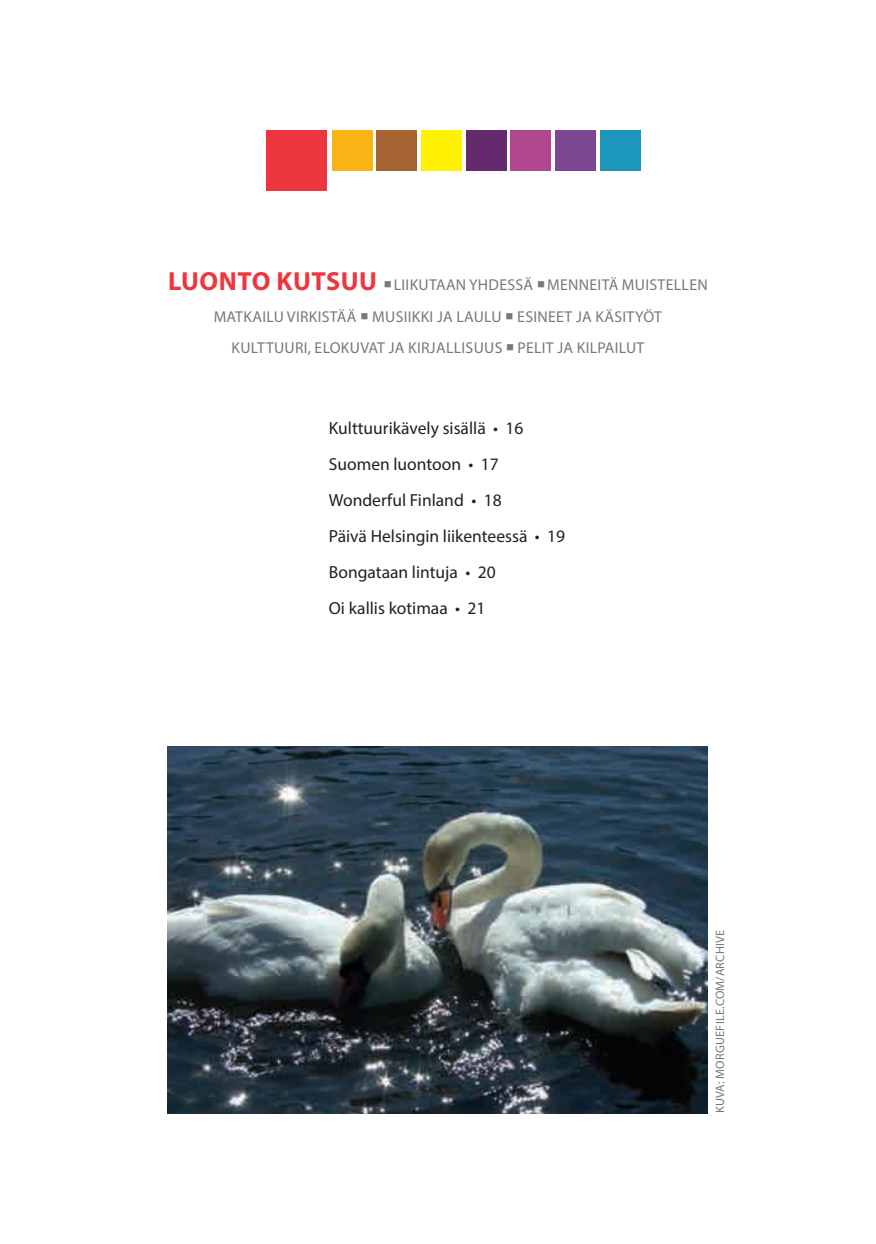
<style>
.page{position:relative;width:876px;height:1244px;background:#fff}
.page>*{position:absolute;margin:0;border:0;box-sizing:border-box;transform-origin:0 0}
.t1{font:700 26.25px "Myriad Pro";letter-spacing:.02em;color:#ee363f}
.t2{font:17.5px/35.9px "Myriad Pro";color:#231f20}
.t3{font:15.75px "Myriad Pro";letter-spacing:.02em;color:#76787b}
.t4{font:12.25px "Myriad Pro";letter-spacing:.02em;color:#76787b}
.s1{color:#76787b}
.s2{font-weight:400;font-size:15.75px;color:#76787b}
</style>
<div class="page">
<img style="left:168px;top:746px;width:540px;height:367px">
<div style="left:466px;top:130px;width:40px;height:41px;background:#65296e"></div>
<div style="left:332px;top:130px;width:40px;height:41px;background:#fbb416"></div>
<div style="left:510px;top:130px;width:41px;height:41px;background:#b1478e"></div>
<div style="left:377px;top:130px;width:40px;height:41px;background:#a76433"></div>
<div style="left:555px;top:130px;width:40px;height:41px;background:#7c4790"></div>
<div style="left:421px;top:130px;width:41px;height:41px;background:#fff101"></div>
<div style="left:267px;top:130px;width:60px;height:60px;background:#ee363f"></div>
<div style="left:600px;top:130px;width:40px;height:41px;background:#1c96ba"></div>
<h1 class="t1" style="left:168px;top:264px;width:272px">LUONTO KUTSUU <span class="s1">○</span><span class="s2">LIIKUTAAN</span></h1>
<p class="t3" style="left:469px;top:275px;width:100px">YHDESSÄ ○MENNEIT</p>
<p class="t3" style="left:609px;top:275px;width:46px">ÄMUISTELLEN</p>
<p class="t3" style="left:214px;top:307px;width:16px">MATKAIL</p>
<p class="t3" style="left:274px;top:307px;width:22px">UVIRKIST</p>
<p class="t3" style="left:337px;top:307px;width:66px">ÄÄ ○ MUSIIKKI</p>
<p class="t3" style="left:437px;top:307px;width:98px">JA LAULU○ESINEET</p>
<p class="t3" style="left:576px;top:307px;width:47px">JA KÄSITY</p>
<p class="t3" style="left:643px;top:307px;width:17px">ÖT</p>
<p class="t3" style="left:232px;top:338px;width:93px">KULTTUURI, ELOK</p>
<p class="t3" style="left:350px;top:338px;width:20px">UVAT</p>
<p class="t3" style="left:389px;top:338px;width:28px">JA KIRJALLIS</p>
<p class="t3" style="left:474px;top:338px;width:61px">UUS ○ PELIT</p>
<p class="t3" style="left:557px;top:338px;width:28px">JA KILPAIL</p>
<p class="t3" style="left:626px;top:338px;width:17px">UT</p>
<p class="t2" style="left:329px;top:410px;width:238px">KULTTUURIKÄVELY SISÄLLÄ • 16<br>SUOMEN LUONTOON • 17<br>WONDERFUL FINLAND • 18<br>PÄIVÄ HELSINGIN LIIKENTEESSÄ • 19<br>BONGATAAN LINTUJA • 20<br>OI KALLIS KOTIMAA • 21</p>
<p class="t4" style="left:712px;top:1112px;width:183px;rotate:-90deg">KUVA: MORGUEFILE.COM/ARCHIVE</p>
</div>
